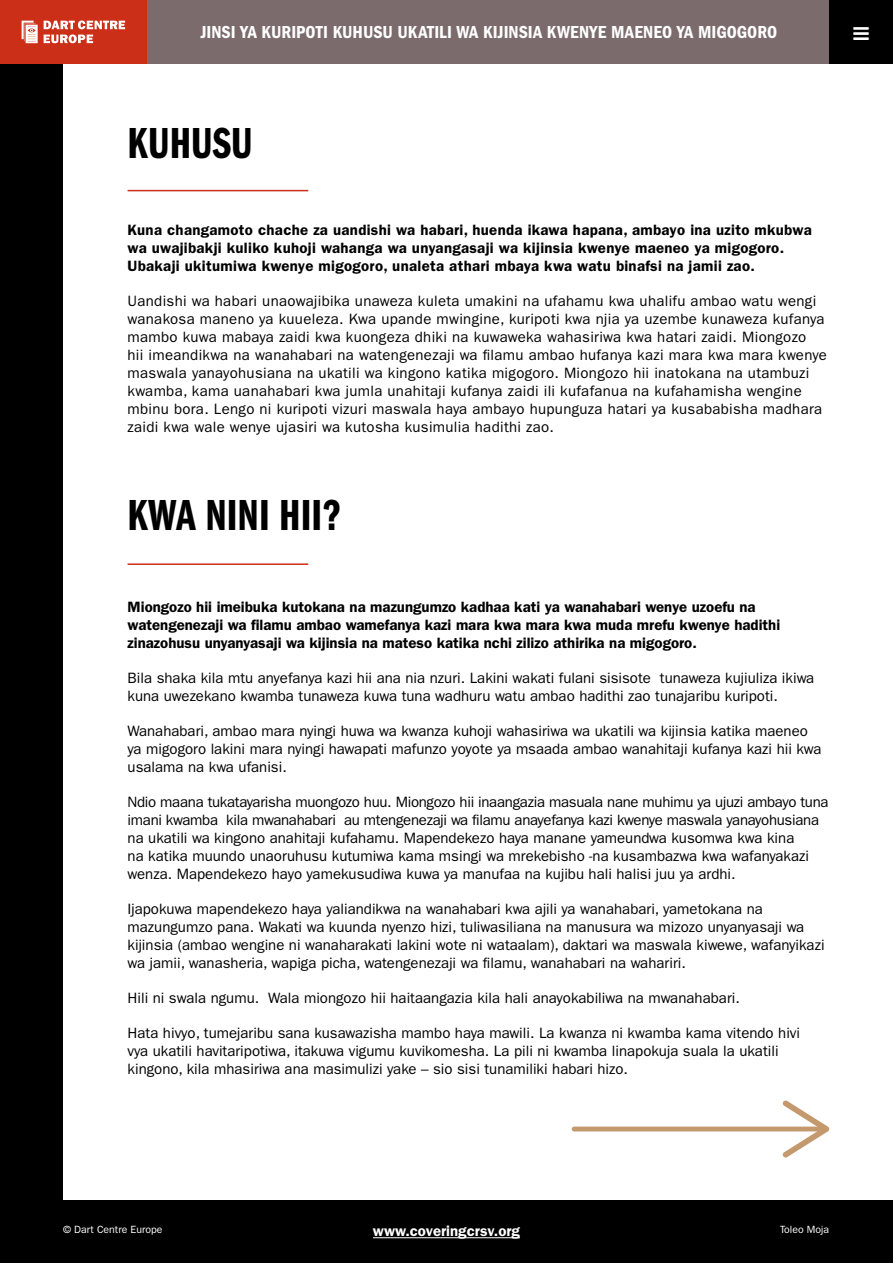
<style>
.page{position:relative;width:893px;height:1263px;background:#000}
.page>*{position:absolute;margin:0;border:0;box-sizing:border-box;transform-origin:0 0}
.t1{font:45px "ITC Franklin Gothic Std Dm Cp";color:#000}
.t2{font:18px "ITC Franklin Gothic Std Dm Cd";color:#fff}
.t3{font:15px/18px "ITC Franklin Gothic Std";color:#000}
.t4{font:15px/18px "ITC Franklin Gothic Std";letter-spacing:.02em;color:#000}
.t5{font:15px/18px "ITC Franklin Gothic Std";letter-spacing:-.02em;color:#000}
.t6{font:600 15px/18px "ITC Franklin Gothic Std";letter-spacing:.02em;color:#000}
.t7{font:600 15px/18px "ITC Franklin Gothic Std";color:#000}
.t8{font:600 15px "ITC Franklin Gothic Std";color:#fff}
.t9{font:10.5px "ITC Franklin Gothic Std";color:#fff}
</style>
<div class="page">
<div style="left:64px;top:0;width:829px;height:1199px;background:#fff"></div>
<hr style="left:128px;top:190px;width:180px;height:1px;background:#cb2f17">
<hr style="left:128px;top:563px;width:180px;height:2px;background:#cb2f17">
<div style="left:574px;top:1126px;width:251px;height:5px;background:#c4996e"></div>
<svg style="left:782px;top:1100px;width:47px;height:57px"></svg>
<div style="left:0;top:0;width:893px;height:64px;background:#7c6b6c"></div>
<div style="left:0;top:0;width:147px;height:64px;background:#cb2f17"></div>
<svg style="left:44px;top:21px;width:81px;height:22px"></svg>
<svg style="left:22px;top:21px;width:16px;height:22px"></svg>
<div style="left:829px;top:0;width:64px;height:64px;background:#000"></div>
<hr style="left:373px;top:1237px;width:147px;height:1px;background:#fff">
<p class="t2" style="left:201px;top:22px;width:578px">JINSI YA KURIPOTI KUHUSU UKATILI WA KIJINSIA KWENYE MAENEO YA MIGOGORO</p>
<h1 class="t1" style="left:128px;top:119px;width:126px">KUHUSU</h1>
<p class="t6" style="left:128px;top:221px;width:686px">Kuna changamoto chache za uandishi wa habari, huenda ikawa hapana, ambayo ina uzito mkubwa wa uwajibakji kuliko kuhoji wahanga wa unyangasaji wa kijinsia kwenye maeneo ya migogoro.<br>Ubakaji ukitumiwa kwenye migogoro, unaleta athari mbaya kwa watu binafsi na jamii zao.</p>
<p class="t4" style="left:128px;top:292px;width:701px">Uandishi wa habari unaowajibika unaweza kuleta umakini na ufahamu kwa uhalifu ambao watu wengi wanakosa maneno ya kuueleza. Kwa upande mwingine, kuripoti kwa njia ya uzembe kunaweza kufanya mambo kuwa mabaya zaidi kwa kuongeza dhiki na kuwaweka wahasiriwa kwa hatari zaidi. Miongozo<br>hii imeandikwa na wanahabari na watengenezaji wa filamu ambao hufanya kazi mara kwa mara kwenye maswala yanayohusiana na ukatili wa kingono katika migogoro. Miongozo hii inatokana na utambuzi kwamba, kama uanahabari kwa jumla unahitaji kufanya zaidi ili kufafanua na kufahamisha wengine mbinu bora. Lengo ni kuripoti vizuri maswala haya ambayo hupunguza hatari ya kusababisha madhara zaidi kwa wale wenye ujasiri wa kutosha kusimulia hadithi zao.</p>
<h1 class="t1" style="left:128px;top:490px;width:215px">KWA NINI HII?</h1>
<p class="t7" style="left:128px;top:598px;width:654px">Miongozo hii imeibuka kutokana na mazungumzo kadhaa kati ya wanahabari wenye uzoefu na watengenezaji wa filamu ambao wamefanya kazi mara kwa mara kwa muda mrefu kwenye hadithi zinazohusu unyanyasaji wa kijinsia na mateso katika nchi zilizo athirika na migogoro.</p>
<p class="t3" style="left:128px;top:669px;width:688px">Bila shaka kila mtu anyefanya kazi hii ana nia nzuri. Lakini wakati fulani sisisote tunaweza kujiuliza ikiwa kuna uwezekano kwamba tunaweza kuwa tuna wadhuru watu ambao hadithi zao tunajaribu kuripoti.</p>
<p class="t3" style="left:128px;top:722px;width:696px">Wanahabari, ambao mara nyingi huwa wa kwanza kuhoji wahasiriwa wa ukatili wa kijinsia katika maeneo ya migogoro lakini mara nyingi hawapati mafunzo yoyote ya msaada ambao wanahitaji kufanya kazi hii kwa usalama na kwa ufanisi.</p>
<p class="t5" style="left:128px;top:793px;width:702px">Ndio maana tukatayarisha muongozo huu. Miongozo hii inaangazia masuala nane muhimu ya ujuzi ambayo tuna imani kwamba kila mwanahabari au mtengenezaji wa filamu anayefanya kazi kwenye maswala yanayohusiana na ukatili wa kingono anahitaji kufahamu. Mapendekezo haya manane yameundwa kusomwa kwa kina<br>na katika muundo unaoruhusu kutumiwa kama msingi wa mrekebisho -na kusambazwa kwa wafanyakazi wenza. Mapendekezo hayo yamekusudiwa kuwa ya manufaa na kujibu hali halisi juu ya ardhi.</p>
<p class="t3" style="left:128px;top:900px;width:698px">Ijapokuwa mapendekezo haya yaliandikwa na wanahabari kwa ajili ya wanahabari, yametokana na mazungumzo pana. Wakati wa kuunda nyenzo hizi, tuliwasiliana na manusura wa mizozo unyanyasaji wa kijinsia (ambao wengine ni wanaharakati lakini wote ni wataalam), daktari wa maswala kiwewe, wafanyikazi wa jamii, wanasheria, wapiga picha, watengenezaji wa filamu, wanahabari na wahariri.</p>
<p class="t3" style="left:128px;top:989px;width:614px">Hili ni swala ngumu. Wala miongozo hii haitaangazia kila hali anayokabiliwa na mwanahabari.</p>
<p class="t3" style="left:128px;top:1024px;width:674px">Hata hivyo, tumejaribu sana kusawazisha mambo haya mawili. La kwanza ni kwamba kama vitendo hivi vya ukatili havitaripotiwa, itakuwa vigumu kuvikomesha. La pili ni kwamba linapokuja suala la ukatili kingono, kila mhasiriwa ana masimulizi yake – sio sisi tunamiliki habari hizo.</p>
<p class="t9" style="left:63px;top:1224px;width:101px">© Dart Centre Europe</p>
<p class="t8" style="left:373px;top:1222px;width:148px">www.coveringcrsv.org</p>
<p class="t9" style="left:780px;top:1224px;width:51px">Toleo Moja</p>
</div>
